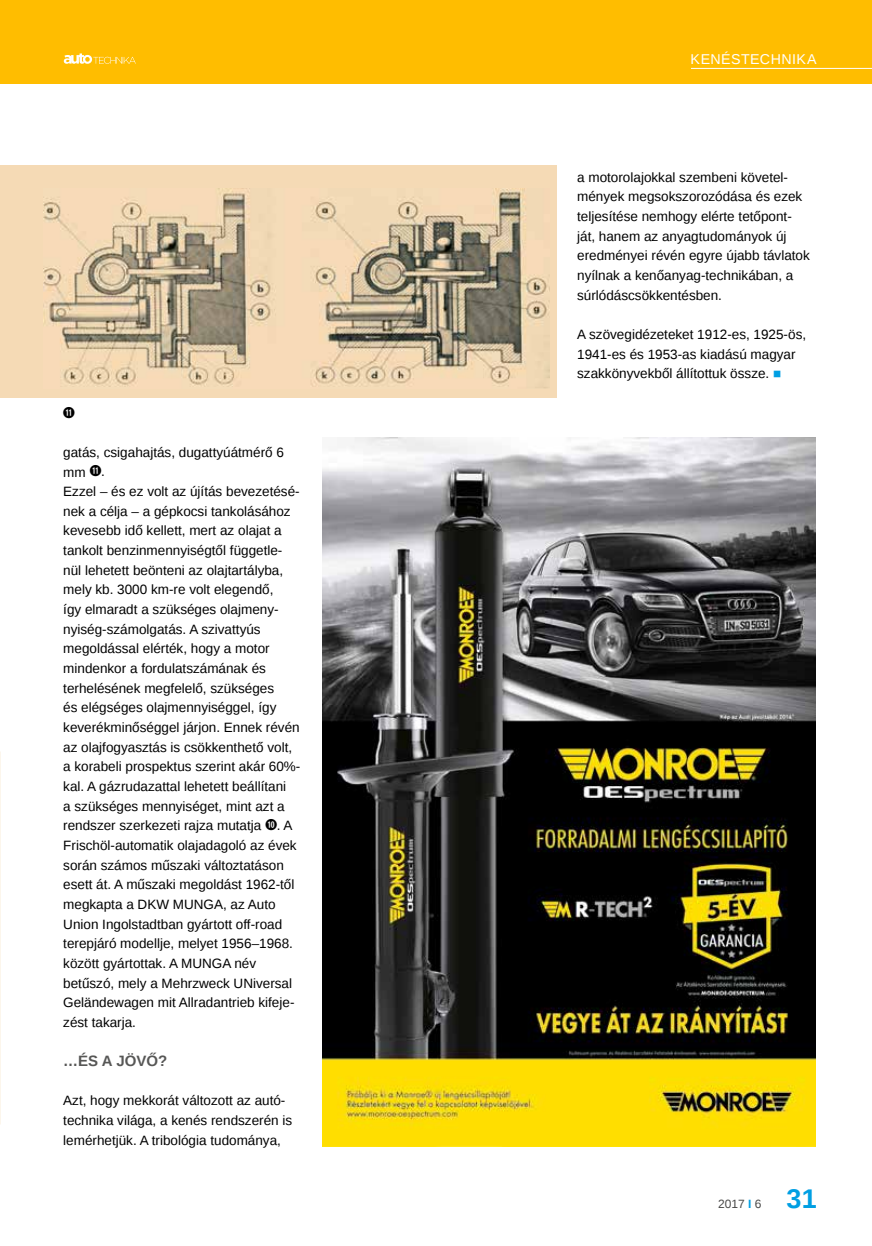
<style>
.page{position:relative;width:872px;height:1246px;background:#fff}
.page>*{position:absolute;margin:0;border:0;box-sizing:border-box;transform-origin:0 0}
.t1{font:700 27px "Liberation Sans";color:#009fe3}
.t2{font:700 15px "Liberation Sans";color:#575756}
.t3{font:15px "Combi Numerals Ltd";color:#000}
.t4{font:14.25px "Liberation Sans";letter-spacing:.03em;color:#fff}
.t5{font:13.5px/19.6px "Liberation Sans";color:#000}
.t6{font:12px "Liberation Sans";color:#4a4a49}
.s1{font-family:"Combi Numerals Ltd";font-size:15px}
.s2{color:#009fe3}
.s3{font-weight:700;color:#009fe3}
</style>
<div class="page">
<div style="left:0;top:0;width:872px;height:83px;background:#ffbd00"></div>
<hr style="left:691px;top:68px;width:181px;height:1px;background:#fff">
<svg style="left:64px;top:53px;width:72px;height:11px"></svg>
<div style="left:0;top:165px;width:556px;height:233px;background:#f5dab5"></div>
<img style="left:43px;top:188px;width:507px;height:200px">
<img style="left:322px;top:437px;width:493px;height:710px">
<p class="t3" style="left:63px;top:404px;width:14px">⓫</p>
<p class="t5" style="left:63px;top:443px;width:239px">gatás, csigahajtás, dugattyúátmérő 6 mm <span class="s1">⓫</span>.<br>Ezzel – és ez volt az újítás bevezetésé&shy;nek a célja – a gépkocsi tankolásához kevesebb idő kellett, mert az olajat a tankolt benzinmennyiségtől függetle&shy;nül lehetett beönteni az olajtartályba, mely kb. 3000 km-re volt elegendő,<br>így elmaradt a szükséges olajmen - nyiség-számolgatás. A szivattyús megoldással elérték, hogy a motor mindenkor a fordulatszámának és terhelésének megfelelő, szükséges<br>és elégséges olajmennyiséggel, így keverékminőséggel járjon. Ennek révén az olajfogyasztás is csökkenthető volt, a korabeli prospektus szerint akár 60%- kal. A gázrudazattal lehetett beállítani<br>a szükséges mennyiséget, mint azt a rendszer szerkezeti rajza mutatja <span class="s1">➓</span>. A Frischöl-automatik olajadagoló az évek során számos műszaki változtatáson esett át. A műszaki megoldást 1962-től megkapta a DKW MUNGA, az Auto Union Ingolstadtban gyártott off-road terepjáró modellje, melyet 1956–1968. között gyártottak. A MUNGA név betűszó, mely a Mehrzweck UNiversal Geländewagen mit Allradantrieb kifeje&shy;zést takarja.</p>
<p class="t2" style="left:63px;top:1050px;width:105px">…ÉS A JÖVŐ?</p>
<p class="t5" style="left:63px;top:1091px;width:230px">Azt, hogy mekkorát változott az autó&shy;technika világa, a kenés rendszerén is lemérhetjük. A tribológia tudománya,</p>
<p class="t4" style="left:690px;top:51px;width:127px">KENÉSTECHNIKA</p>
<p class="t5" style="left:577px;top:168px;width:234px">a motorolajokkal szembeni követel&shy;mények megsokszorozódása és ezek teljesítése nemhogy elérte tetőpont&shy;ját, hanem az anyagtudományok új eredményei révén egyre újabb távlatok nyílnak a kenőanyag-technikában, a súrlódáscsökkentésben.</p>
<p class="t5" style="left:577px;top:325px;width:230px">A szövegidézeteket 1912-es, 1925-ös,<br>1941-es és 1953-as kiadású magyar szakkönyvekből állítottuk össze. <span class="s2">■</span></p>
<p class="t6" style="left:718px;top:1197px;width:45px">2017 <span class="s3">I</span> 6</p>
<h1 class="t1" style="left:786px;top:1180px;width:32px">31</h1>
</div>
